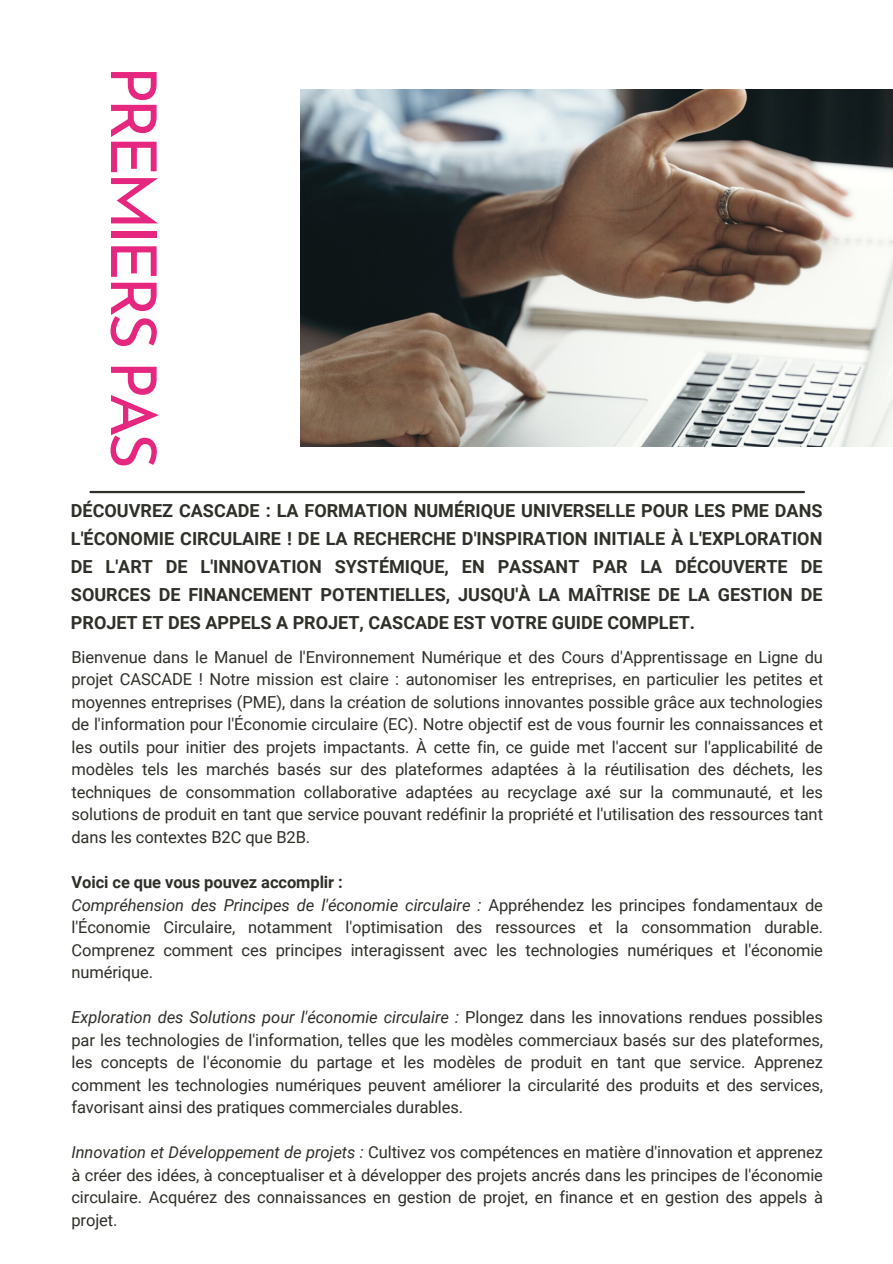
<style>
.page{position:relative;width:893px;height:1264px;background:#fff}
.page>*{position:absolute;margin:0;border:0;box-sizing:border-box;transform-origin:0 0}
.t1{font:63px "Josefin Sans";letter-spacing:-.075em;color:#e6277f}
.t2{font:700 18px/28.2px "Roboto";color:#2f3029;text-align:justify}
.t3{font:16.5px/22.5px "Roboto";letter-spacing:-.005em;color:#2f3029;text-align:justify}
.t4{font:700 16.5px "Roboto";letter-spacing:-.005em;color:#2f3029}
.s1{font-style:italic}
</style>
<div class="page">
<img style="left:300px;top:89px;width:592px;height:357px">
<hr style="left:90px;top:491px;width:713px;height:2px;background:#2f3029">
<p class="t1" style="left:158px;top:65px;width:405px;rotate:90deg">PREMIERS PAS</p>
<p class="t2" style="left:71px;top:496px;width:753px">DÉCOUVREZ CASCADE : LA FORMATION NUMÉRIQUE UNIVERSELLE POUR LES PME DANS L'ÉCONOMIE CIRCULAIRE ! DE LA RECHERCHE D'INSPIRATION INITIALE À L'EXPLORATION DE L'ART DE L'INNOVATION SYSTÉMIQUE, EN PASSANT PAR LA DÉCOUVERTE DE SOURCES DE FINANCEMENT POTENTIELLES, JUSQU'À LA MAÎTRISE DE LA GESTION DE PROJET ET DES APPELS A PROJET, CASCADE EST VOTRE GUIDE COMPLET.</p>
<p class="t3" style="left:71px;top:646px;width:753px">Bienvenue dans le Manuel de l'Environnement Numérique et des Cours d'Apprentissage en Ligne du projet CASCADE ! Notre mission est claire : autonomiser les entreprises, en particulier les petites et moyennes entreprises (PME), dans la création de solutions innovantes possible grâce aux technologies de l'information pour l'Économie circulaire (EC). Notre objectif est de vous fournir les connaissances et les outils pour initier des projets impactants. À cette fin, ce guide met l'accent sur l'applicabilité de modèles tels les marchés basés sur des plateformes adaptées à la réutilisation des déchets, les techniques de consommation collaborative adaptées au recyclage axé sur la communauté, et les solutions de produit en tant que service pouvant redéfinir la propriété et l'utilisation des ressources tant dans les contextes B2C que B2B.</p>
<p class="t4" style="left:71px;top:872px;width:273px">Voici ce que vous pouvez accomplir :</p>
<p class="t3" style="left:71px;top:893px;width:753px"><span class="s1">Compréhension des Principes de l'économie circulaire :</span> Appréhendez les principes fondamentaux de l'Économie Circulaire, notamment l'optimisation des ressources et la consommation durable.<br>Comprenez comment ces principes interagissent avec les technologies numériques et l'économie numérique.</p>
<p class="t3" style="left:71px;top:1006px;width:753px"><span class="s1">Exploration des Solutions pour l'économie circulaire :</span> Plongez dans les innovations rendues possibles par les technologies de l'information, telles que les modèles commerciaux basés sur des plateformes, les concepts de l'économie du partage et les modèles de produit en tant que service. Apprenez comment les technologies numériques peuvent améliorer la circularité des produits et des services, favorisant ainsi des pratiques commerciales durables.</p>
<p class="t3" style="left:71px;top:1141px;width:753px"><span class="s1">Innovation et Développement de projets :</span> Cultivez vos compétences en matière d'innovation et apprenez à créer des idées, à conceptualiser et à développer des projets ancrés dans les principes de l'économie circulaire. Acquérez des connaissances en gestion de projet, en finance et en gestion des appels à projet.</p>
</div>
